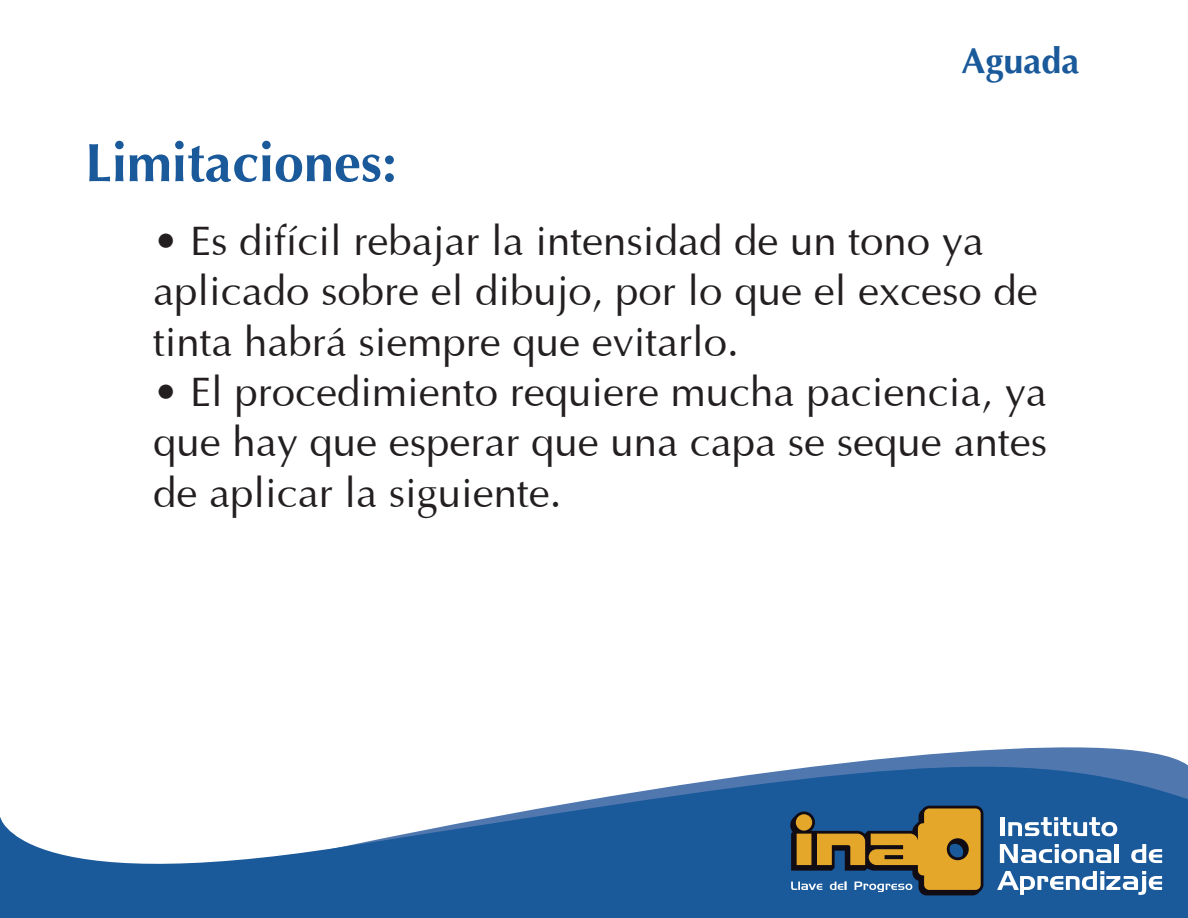
<style>
.page{position:relative;width:1188px;height:918px;background:#fff}
.page>*{position:absolute;margin:0;border:0;box-sizing:border-box;transform-origin:0 0}
.t1{font:700 54px "Optima";color:#1a599a}
.t2{font:42px/50.4px "Optima";color:#231f20}
.t3{font:700 36px "Optima";color:#1a599a}
</style>
<div class="page">
<svg style="left:0;top:747px;width:1188px;height:171px;fill:#1a599a"></svg>
<svg style="left:790px;top:806px;width:193px;height:89px;background:#777051"></svg>
<hr style="left:1000px;top:817px;width:4px;height:19px;background:#fff">
<svg style="left:1008px;top:817px;width:109px;height:19px"></svg>
<svg style="left:1000px;top:844px;width:111px;height:19px"></svg>
<hr style="left:1115px;top:844px;width:4px;height:19px;background:#fff">
<svg style="left:1131px;top:844px;width:31px;height:19px"></svg>
<svg style="left:997px;top:871px;width:165px;height:24px"></svg>
<p class="t1" style="left:85px;top:131px;width:314px">Limitaciones:</p>
<p class="t3" style="left:961px;top:40px;width:120px">Aguada</p>
<p class="t2" style="left:153px;top:212px;width:886px">• Es difícil rebajar la intensidad de un tono ya aplicado sobre el dibujo, por lo que el exceso de tinta habrá siempre que evitarlo.</p>
<p class="t2" style="left:153px;top:363px;width:896px;text-align:justify">• El procedimiento requiere mucha paciencia, ya que hay que esperar que una capa se seque antes de aplicar la siguiente.</p>
</div>
